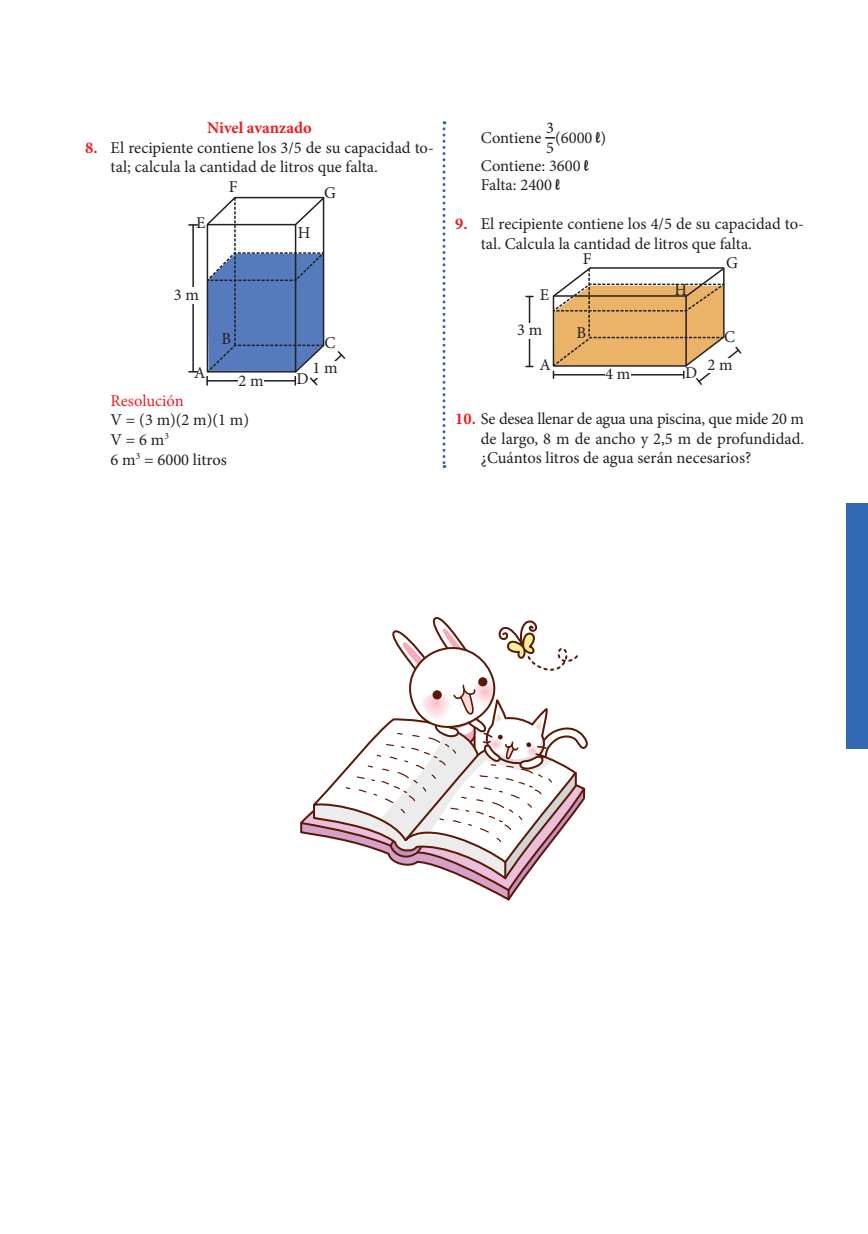
<style>
.page{position:relative;width:868px;height:1234px;background:#fff}
.page>*{position:absolute;margin:0;border:0;box-sizing:border-box;transform-origin:0 0}
.t1{font:16.5px/19.5px "Minion Pro";color:#231f20}
.t2{font:700 16.5px "Minion Pro";color:#ee1d23}
.t3{font:16.5px "Minion Pro";color:#ee1d23}
.s1{font-weight:700;color:#ee1d23}
.s2{font-family:"Brandyscript"}
</style>
<div class="page">
<div style="left:846px;top:503px;width:21px;height:246px;background:#3267b2"></div>
<svg style="left:442px;top:121px;width:3px;height:347px"></svg>
<hr style="left:192px;top:224px;width:2px;height:147px;background:#231f20">
<svg style="left:188px;top:224px;width:10px;height:2px"></svg>
<div style="left:174px;top:287px;width:30px;height:16px;background:#fff"></div>
<svg style="left:206px;top:196px;width:140px;height:190px"></svg>
<hr style="left:528px;top:297px;width:2px;height:69px;background:#231f20">
<svg style="left:526px;top:365px;width:7px;height:2px"></svg>
<div style="left:517px;top:323px;width:28px;height:15px;background:#fff"></div>
<svg style="left:552px;top:267px;width:190px;height:118px"></svg>
<svg style="left:300px;top:617px;width:287px;height:283px"></svg>
<p class="t2" style="left:207px;top:116px;width:106px">Nivel avanzado</p>
<p class="t1" style="left:111px;top:138px;width:325px;text-indent:-26px"><span class="s1">8.</span> El recipiente contiene los 3/5 de su capacidad to&shy;tal; calcula la cantidad de litros que falta.</p>
<p class="t1" style="left:196px;top:213px;width:11px">E</p>
<p class="t1" style="left:229px;top:177px;width:10px">F</p>
<p class="t1" style="left:174px;top:284px;width:27px">3 m</p>
<p class="t1" style="left:194px;top:363px;width:13px">A</p>
<p class="t1" style="left:221px;top:329px;width:11px">B</p>
<p class="t1" style="left:238px;top:371px;width:27px">2 m</p>
<p class="t3" style="left:111px;top:389px;width:75px">Resolución</p>
<p class="t1" style="left:111px;top:410px;width:140px">V = (3 m)(2 m)(1 m)<br>V = 6 m<sup>3<br></sup>6 m<sup>3</sup> = 6000 litros</p>
<p class="t1" style="left:298px;top:223px;width:14px">H</p>
<p class="t1" style="left:324px;top:183px;width:13px">G</p>
<p class="t1" style="left:324px;top:333px;width:12px">C</p>
<p class="t1" style="left:312px;top:358px;width:27px">1 m</p>
<p class="t1" style="left:296px;top:369px;width:14px">D</p>
<p class="t1" style="left:480px;top:128px;width:62px">Contiene</p>
<p class="t1" style="left:546px;top:118px;width:9px">3<br>5</p>
<p class="t1" style="left:480px;top:123px;width:127px;line-height:28px;text-indent:74px">(6000 <span class="s2">l</span>)<br>Contiene: 3600 <span class="s2">l</span></p>
<p class="t1" style="left:480px;top:175px;width:81px">Falta: 2400 <span class="s2">l</span></p>
<p class="t1" style="left:480px;top:214px;width:325px;text-indent:-26px"><span class="s1">9.</span> El recipiente contiene los 4/5 de su capacidad to&shy;tal. Calcula la cantidad de litros que falta.</p>
<p class="t1" style="left:583px;top:249px;width:10px">F</p>
<p class="t1" style="left:540px;top:285px;width:11px">E</p>
<p class="t1" style="left:724px;top:327px;width:12px">C</p>
<p class="t1" style="left:685px;top:363px;width:14px">D</p>
<p class="t1" style="left:726px;top:252px;width:13px">G</p>
<p class="t1" style="left:674px;top:280px;width:14px">H</p>
<p class="t1" style="left:517px;top:320px;width:27px">3 m</p>
<p class="t1" style="left:576px;top:323px;width:11px">B</p>
<p class="t1" style="left:539px;top:355px;width:13px">A</p>
<p class="t1" style="left:707px;top:355px;width:27px">2 m</p>
<p class="t1" style="left:605px;top:364px;width:27px">4 m</p>
<p class="t1" style="left:480px;top:409px;width:325px;text-align:justify;text-indent:-26px"><span class="s1">10.</span> Se desea llenar de agua una piscina, que mide 20 m de largo, 8 m de ancho y 2,5 m de profundidad. ¿Cuántos litros de agua serán necesarios?</p>
</div>
